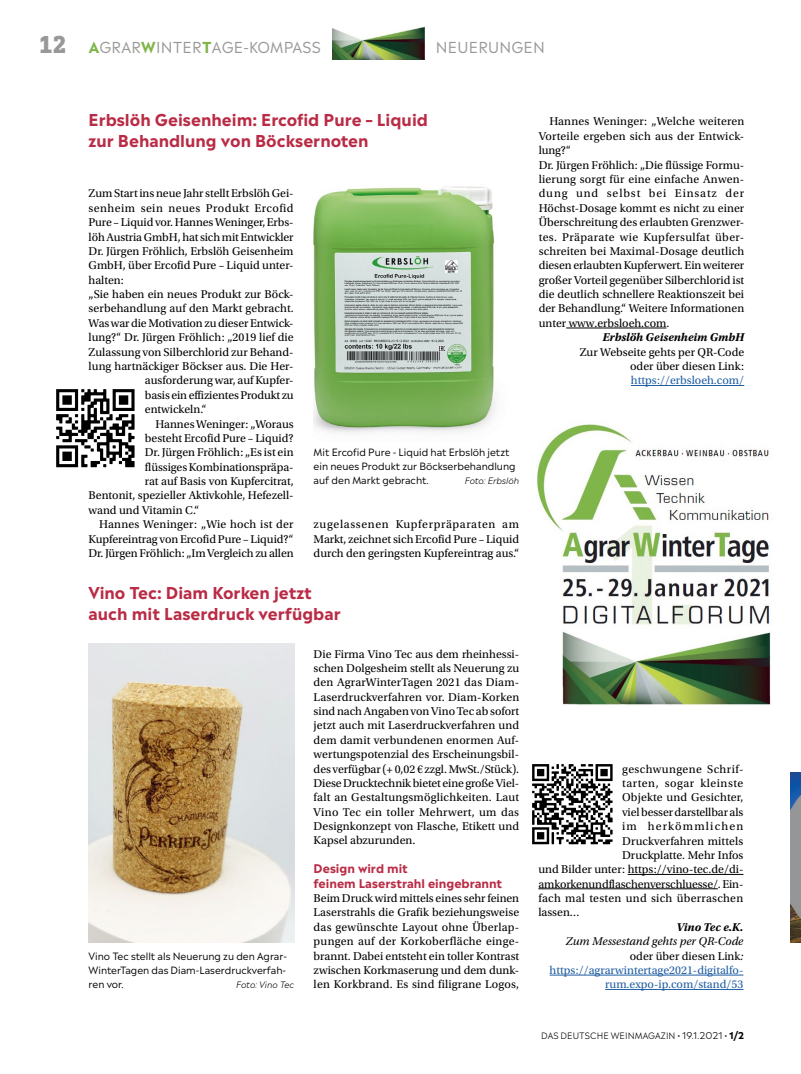
<style>
.page{position:relative;width:801px;height:1074px;background:#fff}
.page>*{position:absolute;margin:0;border:0;box-sizing:border-box;transform-origin:0 0}
._1_5_Head_13{font:700 16.25px/21.2px "Madera";color:#ba2b45}
.t1{font:15px "Madera";letter-spacing:.015em;color:#9a9897}
._4_3_Fließtext_ohne{font:11.88px/14.4px "Utopia Std";color:#000;text-align:justify}
._4_2_Fließtext{font:11.88px/14.4px "Utopia Std";color:#000;text-align:right}
._4_2_Fließtext-2{font:11.88px/14.4px "Utopia Std";color:#205ea2;text-align:right}
._4_3_Fließtext_ohne-2{font:11.88px "Utopia Std";letter-spacing:.035em;color:#000}
._4_2_Fließtext-3{font:italic 11.88px/14.4px "Utopia Std";color:#000;text-align:right}
._6_Zwischenüberschri{font:700 11.88px/14.4px "Madera";color:#ba2b45}
._4_3_Fließtext_ohne-3{font:11.88px "Utopia Std";letter-spacing:.02em;color:#000}
._4_3_Fließtext_ohne-4{font:italic 700 11.88px "Utopia Std";color:#000}
._4_3_Fließtext_ohne-5{font:11.88px "Utopia Std";letter-spacing:.045em;color:#000}
._4_3_Fließtext_ohne-6{font:11.88px "Utopia Std";letter-spacing:.1em;color:#000}
._4_2_Fließtext-4{font:italic 700 11.88px "Utopia Std";color:#000}
._7_Bildunterschrift{font:10px/13.8px "Madera";color:#000}
.t2{font:300 8.75px "Madera";letter-spacing:.01em;color:#000}
._7_Bildunterschrift-2{font:italic 300 8.75px "Madera";color:#000}
.s1{font-family:"DIN Next Slab Pro";font-weight:800;font-size:25px}
.s2{font-weight:700;color:#7fb549}
.s3{font-style:normal}
.s4{font-size:9.38px}
.s5{font-weight:700;font-size:9.38px}
</style>
<div class="page">
<img style="left:333px;top:26px;width:92px;height:34px">
<img style="left:56px;top:389px;width:79px;height:79px">
<hr style="left:628px;top:874px;width:115px;height:1px;background:#000">
<hr style="left:538px;top:888px;width:180px;height:1px;background:#000">
<hr style="left:550px;top:974px;width:193px;height:1px;background:#205ea2">
<hr style="left:605px;top:989px;width:138px;height:1px;background:#205ea2">
<img style="left:532px;top:764px;width:80px;height:80px">
<img style="left:314px;top:186px;width:183px;height:248px">
<img style="left:89px;top:643px;width:205px;height:299px">
<hr style="left:566px;top:328px;width:100px;height:1px;background:#000">
<hr style="left:631px;top:385px;width:113px;height:1px;background:#205ea2">
<img style="left:537px;top:424px;width:234px;height:281px">
<img style="left:790px;top:772px;width:11px;height:170px">
<p class="t1" style="left:39px;top:35px;width:283px"><span class="s1">12</span> <span class="s2">A</span>GRAR<span class="s2">W</span>INTER<span class="s2">T</span>AGE-KOMPASS</p>
<p class="t1" style="left:436px;top:35px;width:111px">NEUERUNGEN</p>
<p class="_1_5_Head_13" style="left:89px;top:107px;width:341px">Erbslöh Geisenheim: Ercofid Pure – Liquid zur Behandlung von Böcksernoten</p>
<p class="_4_3_Fließtext_ohne" style="left:89px;top:186px;width:206px">Zum Start ins neue Jahr stellt Erbslöh Gei-</p>
<p class="_4_3_Fließtext_ohne-2" style="left:89px;top:201px;width:207px">senheim sein neues Produkt Ercofid</p>
<p class="_4_3_Fließtext_ohne" style="left:89px;top:215px;width:206px">Pure – Liquid vor. Hannes Weninger, Erbs-</p>
<p class="_4_3_Fließtext_ohne" style="left:89px;top:230px;width:206px">löh Austria GmbH, hat sich mit Entwickler</p>
<p class="_4_3_Fließtext_ohne" style="left:89px;top:244px;width:206px">Dr. Jürgen Fröhlich, Erbslöh Geisenheim</p>
<p class="_4_3_Fließtext_ohne" style="left:89px;top:258px;width:206px">GmbH, über Ercofid Pure – Liquid unter-</p>
<p class="_4_3_Fließtext_ohne" style="left:89px;top:273px;width:37px">halten:</p>
<p class="_4_3_Fließtext_ohne" style="left:89px;top:287px;width:206px">„Sie haben ein neues Produkt zur Böck-</p>
<p class="_4_3_Fließtext_ohne" style="left:89px;top:302px;width:207px">serbehandlung auf den Markt gebracht.</p>
<p class="_4_3_Fließtext_ohne" style="left:89px;top:316px;width:206px">Was war die Motivation zu dieser Entwick-</p>
<p class="_4_3_Fließtext_ohne" style="left:89px;top:330px;width:207px">lung?“ Dr. Jürgen Fröhlich: „2019 lief die</p>
<p class="_4_3_Fließtext_ohne" style="left:89px;top:345px;width:206px">Zulassung von Silberchlorid zur Behand-</p>
<p class="_4_3_Fließtext_ohne" style="left:89px;top:359px;width:206px">lung hartnäckiger Böckser aus. Die Her-</p>
<p class="_4_3_Fließtext_ohne" style="left:145px;top:373px;width:150px">ausforderung war, auf Kupfer-</p>
<p class="_4_3_Fließtext_ohne" style="left:145px;top:388px;width:150px">basis ein effizientes Produkt zu</p>
<p class="_4_3_Fließtext_ohne" style="left:145px;top:402px;width:63px">entwickeln.“</p>
<p class="_4_2_Fließtext" style="left:145px;top:417px;width:150px">Hannes Weninger: „Woraus besteht Ercofid Pure – Liquid?</p>
<p class="_4_3_Fließtext_ohne" style="left:145px;top:445px;width:150px">Dr. Jürgen Fröhlich: „Es ist ein</p>
<p class="_4_3_Fließtext_ohne" style="left:145px;top:460px;width:150px">flüssiges Kombinationspräpa-</p>
<p class="_4_3_Fließtext_ohne" style="left:145px;top:474px;width:150px">rat auf Basis von Kupfercitrat,</p>
<p class="_4_3_Fließtext_ohne" style="left:89px;top:488px;width:206px">Bentonit, spezieller Aktivkohle, Hefezell-</p>
<p class="_4_3_Fließtext_ohne" style="left:89px;top:503px;width:112px">wand und Vitamin C.“</p>
<p class="_4_2_Fließtext" style="left:89px;top:517px;width:207px">Hannes Weninger: „Wie hoch ist der<br>Kupfereintrag von Ercofid Pure – Liquid?“</p>
<p class="_4_3_Fließtext_ohne" style="left:89px;top:546px;width:207px">Dr. Jürgen Fröhlich: „Im Vergleich zu allen</p>
<p class="_7_Bildunterschrift" style="left:314px;top:444px;width:203px">Mit Ercofid Pure - Liquid hat Erbslöh jetzt ein neues Produkt zur Böckserbehandlung auf den Markt gebracht.</p>
<p class="_7_Bildunterschrift-2" style="left:465px;top:473px;width:56px">Foto: Erbslöh</p>
<p class="_4_3_Fließtext_ohne" style="left:314px;top:517px;width:207px">zugelassenen Kupferpräparaten am Markt, zeichnet sich Ercofid Pure – Liquid durch den geringsten Kupfereintrag aus.“</p>
<p class="_1_5_Head_13" style="left:89px;top:580px;width:254px">Vino Tec: Diam Korken jetzt auch mit Laserdruck verfügbar</p>
<p class="_4_3_Fließtext_ohne" style="left:314px;top:646px;width:207px">Die Firma Vino Tec aus dem rheinhessi&shy;schen Dolgesheim stellt als Neuerung zu den AgrarWinterTagen 2021 das Diam-Laserdruckverfahren vor. Diam-Korken sind nach Angaben von Vino Tec ab sofort jetzt auch mit Laserdruckverfahren und dem damit verbundenen enormen Auf&shy;wertungspotenzial des Erscheinungsbil&shy;des verfügbar (+ 0,02 € zzgl. MwSt./Stück).<br>Diese Drucktechnik bietet eine große Viel&shy;falt an Gestaltungsmöglichkeiten. Laut Vino Tec ein toller Mehrwert, um das Designkonzept von Flasche, Etikett und Kapsel abzurunden.</p>
<p class="_6_Zwischenüberschri" style="left:314px;top:860px;width:190px">Design wird mit<br>feinem Laserstrahl eingebrannt</p>
<p class="_4_3_Fließtext_ohne" style="left:314px;top:891px;width:207px">Beim Druck wird mittels eines sehr feinen Laserstrahls die Grafik beziehungsweise das gewünschte Layout ohne Überlap&shy;pungen auf der Korkoberfläche einge&shy;brannt. Dabei entsteht ein toller Kontrast zwischen Korkmaserung und dem dunk&shy;len Korkbrand. Es sind filigrane Logos,</p>
<p class="_7_Bildunterschrift" style="left:89px;top:948px;width:200px;text-align:justify">Vino Tec stellt als Neuerung zu den Agrar-WinterTagen das Diam-Laserdruckverfah&shy;ren vor.</p>
<p class="_7_Bildunterschrift-2" style="left:236px;top:977px;width:59px">Foto: Vino Tec</p>
<p class="_4_2_Fließtext" style="left:539px;top:115px;width:207px;text-align:justify;text-indent:11px">Hannes Weninger: „Welche weiteren Vorteile ergeben sich aus der Entwick&shy;lung?“</p>
<p class="_4_3_Fließtext_ohne" style="left:539px;top:158px;width:207px">Dr. Jürgen Fröhlich: „Die flüssige Formu&shy;lierung sorgt für eine einfache Anwen&shy;dung und selbst bei Einsatz der Höchst-Dosage kommt es nicht zu einer Überschreitung des erlaubten Grenzwer&shy;tes. Präparate wie Kupfersulfat über&shy;schreiten bei Maximal-Dosage deutlich diesen erlaubten Kupferwert. Ein weiterer großer Vorteil gegenüber Silberchlorid ist die deutlich schnellere Reaktionszeit bei der Behandlung.“ Weitere Informationen unter www.erbsloeh.com.</p>
<p class="_4_3_Fließtext_ohne-4" style="left:602px;top:330px;width:143px">Erbslöh Geisenheim GmbH</p>
<p class="_4_2_Fließtext" style="left:580px;top:345px;width:166px">Zur Webseite gehts per QR-Code oder über diesen Link:</p>
<p class="_4_2_Fließtext-2" style="left:631px;top:373px;width:115px">https://erbsloeh.com/</p>
<p class="_4_3_Fließtext_ohne-2" style="left:622px;top:762px;width:123px">geschwungene Schrif-</p>
<p class="_4_3_Fließtext_ohne-5" style="left:622px;top:776px;width:123px">tarten, sogar kleinste</p>
<p class="_4_3_Fließtext_ohne" style="left:622px;top:790px;width:123px">Objekte und Gesichter,</p>
<p class="_4_3_Fließtext_ohne" style="left:622px;top:805px;width:123px">viel besser darstellbar als</p>
<p class="_4_3_Fließtext_ohne-6" style="left:622px;top:820px;width:123px">im herkömmlichen</p>
<p class="_4_3_Fließtext_ohne" style="left:622px;top:833px;width:123px">Druckverfahren mittels</p>
<p class="_4_3_Fließtext_ohne" style="left:622px;top:848px;width:123px">Druckplatte. Mehr Infos</p>
<p class="_4_3_Fließtext_ohne" style="left:538px;top:862px;width:206px">und Bilder unter: https://vino-tec.de/di-</p>
<p class="_4_3_Fließtext_ohne" style="left:538px;top:877px;width:207px">amkorkenundflaschenverschluesse/. Ein-</p>
<p class="_4_3_Fließtext_ohne-3" style="left:538px;top:891px;width:206px">fach mal testen und sich überraschen</p>
<p class="_4_3_Fließtext_ohne" style="left:538px;top:905px;width:43px">lassen…</p>
<p class="_4_2_Fließtext-4" style="left:676px;top:920px;width:68px">Vino Tec e.K.</p>
<p class="_4_2_Fließtext-3" style="left:566px;top:934px;width:179px">Zum Messestand gehts per QR-Code <span class="s3">oder über diesen Link</span>:</p>
<p class="_4_2_Fließtext-2" style="left:550px;top:963px;width:195px">https://agrarwintertage2021-digitalfo&shy;rum.expo-ip.com/stand/53</p>
<p class="t2" style="left:541px;top:1027px;width:205px">DAS DEUTSCHE WEINMAGAZIN • <span class="s4">19.1.2021</span> • <span class="s5">1/2</span></p>
</div>
